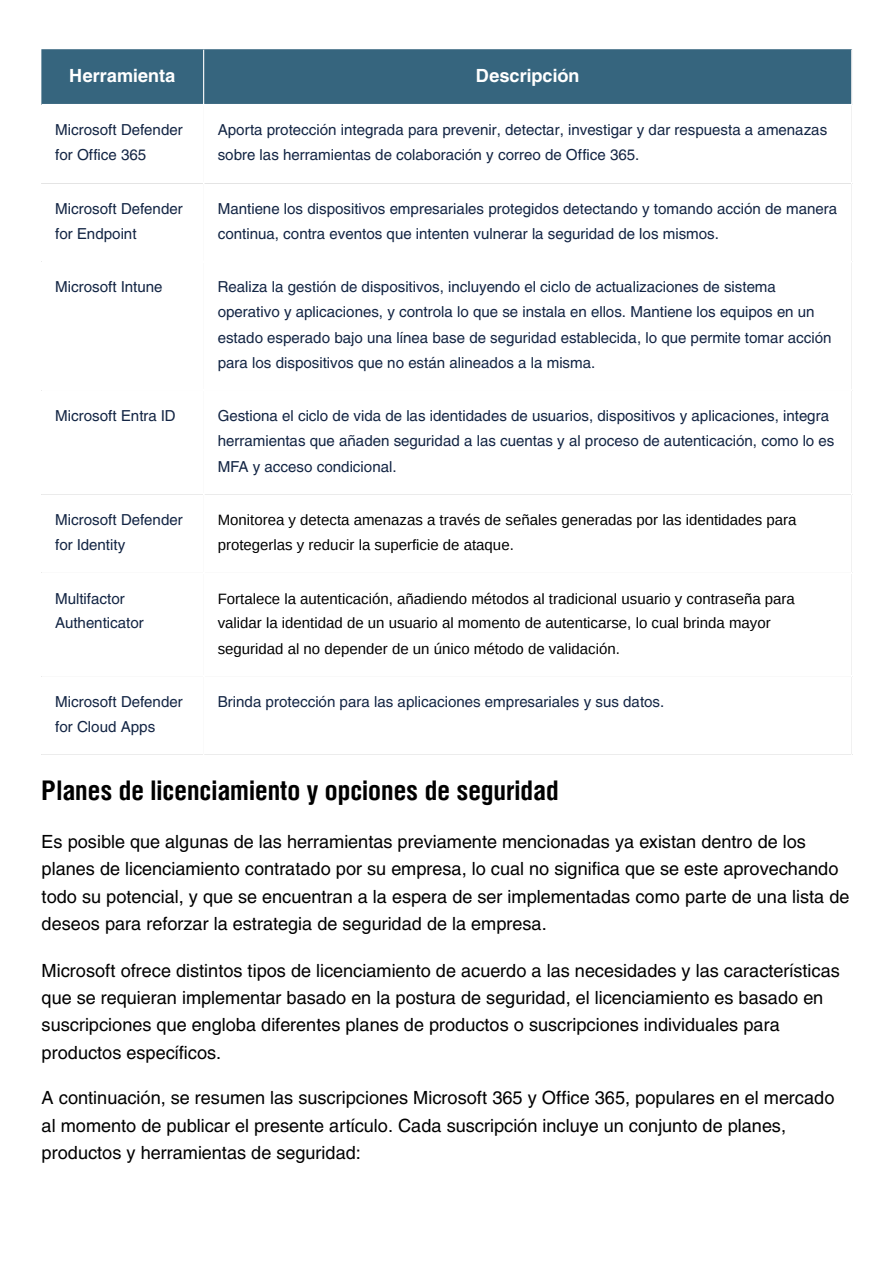
<style>
.page{position:relative;width:894px;height:1263px;background:#fff}
.page>*{position:absolute;margin:0;border:0;box-sizing:border-box;transform-origin:0 0}
.t1{font:700 27px "Helios Cond";color:#000}
.t2{font:18px/27.3px "Helios";color:#000}
.t3{font:700 18px "Helios";color:#fff}
.t4{font:15px/24.8px "Helios";color:#132544}
.t5{font:15px/25.3px "Arimo";color:#000}
</style>
<div class="page">
<div style="left:42px;top:50px;width:809px;height:54px;background:#36657e"></div>
<hr style="left:203px;top:50px;width:1px;height:704px;background:#fff">
<p class="t3" style="left:69px;top:64px;width:108px">Herramienta</p>
<p class="t3" style="left:475px;top:64px;width:105px">Descripción</p>
<p class="t4" style="left:55px;top:117px;width:129px">Microsoft Defender for Office 365</p>
<p class="t4" style="left:218px;top:117px;width:611px">Aporta protección integrada para prevenir, detectar, investigar y dar respuesta a amenazas sobre las herramientas de colaboración y correo de Office 365.</p>
<p class="t4" style="left:55px;top:196px;width:129px">Microsoft Defender for Endpoint</p>
<p class="t4" style="left:218px;top:196px;width:621px">Mantiene los dispositivos empresariales protegidos detectando y tomando acción de manera continua, contra eventos que intenten vulnerar la seguridad de los mismos.</p>
<p class="t4" style="left:55px;top:274px;width:109px">Microsoft Intune</p>
<p class="t4" style="left:218px;top:274px;width:615px;line-height:25.2px">Realiza la gestión de dispositivos, incluyendo el ciclo de actualizaciones de sistema operativo y aplicaciones, y controla lo que se instala en ellos. Mantiene los equipos en un estado esperado bajo una línea base de seguridad establecida, lo que permite tomar acción para los dispositivos que no están alineados a la misma.</p>
<p class="t4" style="left:55px;top:403px;width:122px">Microsoft Entra ID</p>
<p class="t4" style="left:218px;top:403px;width:618px;line-height:25.3px">Gestiona el ciclo de vida de las identidades de usuarios, dispositivos y aplicaciones, integra herramientas que añaden seguridad a las cuentas y al proceso de autenticación, como lo es<br>MFA y acceso condicional.</p>
<p class="t4" style="left:55px;top:507px;width:129px">Microsoft Defender for Identity</p>
<p class="t5" style="left:218px;top:507px;width:580px;line-height:24.8px">Monitorea y detecta amenazas a través de señales generadas por las identidades para protegerlas y reducir la superficie de ataque.</p>
<p class="t4" style="left:55px;top:585px;width:90px">Multifactor<br>Authenticator</p>
<p class="t5" style="left:218px;top:586px;width:578px">Fortalece la autenticación, añadiendo métodos al tradicional usuario y contraseña para validar la identidad de un usuario al momento de autenticarse, lo cual brinda mayor seguridad al no depender de un único método de validación.</p>
<p class="t4" style="left:55px;top:689px;width:129px">Microsoft Defender for Cloud Apps</p>
<p class="t4" style="left:218px;top:689px;width:448px">Brinda protección para las aplicaciones empresariales y sus datos.</p>
<h1 class="t1" style="left:42px;top:772px;width:518px">Planes de licenciamiento y opciones de seguridad</h1>
<p class="t2" style="left:42px;top:828px;width:809px">Es posible que algunas de las herramientas previamente mencionadas ya existan dentro de los planes de licenciamiento contratado por su empresa, lo cual no significa que se este aprovechando todo su potencial, y que se encuentran a la espera de ser implementadas como parte de una lista de deseos para reforzar la estrategia de seguridad de la empresa.</p>
<p class="t2" style="left:42px;top:956px;width:799px">Microsoft ofrece distintos tipos de licenciamiento de acuerdo a las necesidades y las características que se requieran implementar basado en la postura de seguridad, el licenciamiento es basado en suscripciones que engloba diferentes planes de productos o suscripciones individuales para productos específicos.</p>
<p class="t2" style="left:42px;top:1083px;width:794px">A continuación, se resumen las suscripciones Microsoft 365 y Office 365, populares en el mercado al momento de publicar el presente artículo. Cada suscripción incluye un conjunto de planes, productos y herramientas de seguridad:</p>
</div>
